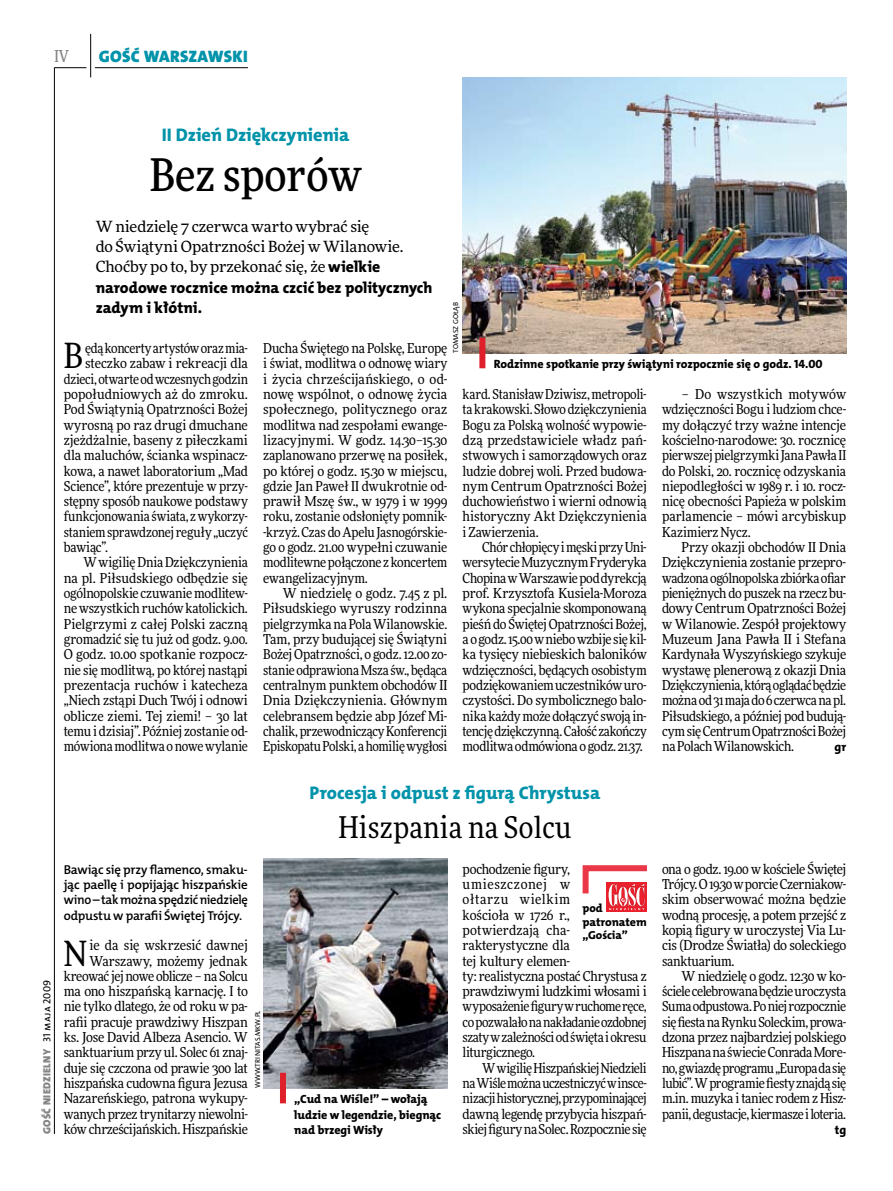
<style>
.page{position:relative;width:893px;height:1191px;background:#fff}
.page>*{position:absolute;margin:0;border:0;box-sizing:border-box;transform-origin:0 0}
.t1{font:500 45px "Freeday Narrow";color:#000}
.t2{font:34.8px "Freeday Narrow News";color:#000}
.t3{font:30px "Freeday Narrow News";letter-spacing:.01em;color:#000}
.t4{font:18.3px "The Mix HP8 Ex Bld";color:#0093aa}
.t5{font:16.65px "The Mix HP9 Blk";letter-spacing:.02em;color:#0093aa}
.t6{font:500 16.5px "Freeday Narrow";color:#858486;scale:.9 1}
.t7{font:15.75px/20.4px "The Mix HP8 Ex Bld";color:#000}
.t8{font:15.45px/20.4px "Freeday News";letter-spacing:-.01em;color:#000}
.t9{font:13.65px/15.3px "Freeday Narrow News";letter-spacing:-.015em;color:#000;text-align:justify}
.t10{font:13.65px "Freeday Narrow News";letter-spacing:.005em;color:#000}
.t11{font:12.9px/15.3px "The Mix HP6 Se Bld";letter-spacing:-.02em;color:#000;text-align:justify}
.t12{font:12.3px "The Mix HP8 Ex Bld";color:#000}
.t13{font:12px/15.3px "The Mix HP8 Ex Bld";letter-spacing:-.005em;color:#000}
.t14{font:11.7px/13.5px "The Mix HP8 Ex Bld";letter-spacing:-.005em;color:#000}
.t15{font:10.5px "The Mix HP9 Blk";letter-spacing:.025em;color:#858486}
.t16{font:7.2px "The Mix HP5 Plain";letter-spacing:.02em;color:#000}
.s1{font-family:"The Mix HP8 Ex Bld";font-size:15.75px}
.s2{font-family:"The Mix HP5 Plain";color:#000}
</style>
<div class="page">
<hr style="left:54px;top:67px;width:1px;height:1067px;background:#000">
<hr style="left:90px;top:34px;width:1px;height:43px;background:#000">
<hr style="left:54px;top:67px;width:32px;height:1px;background:#000">
<hr style="left:95px;top:67px;width:153px;height:1px;background:#000">
<img style="left:463px;top:77px;width:383px;height:276px">
<div style="left:479px;top:338px;width:6px;height:30px;background:#df1f2a"></div>
<img style="left:263px;top:858px;width:184px;height:230px">
<div style="left:280px;top:1072px;width:6px;height:31px;background:#df1f2a"></div>
<div style="left:607px;top:882px;width:40px;height:30px;background:#ea202c"></div>
<svg style="left:582px;top:865px;width:65px;height:45px"></svg>
<p class="t6" style="left:54px;top:46px;width:17px">IV</p>
<p class="t5" style="left:99px;top:46px;width:150px">GOŚĆ WARSZAWSKI</p>
<h3 class="t4" style="left:162px;top:123px;width:189px">II Dzień Dziękczynienia</h3>
<h1 class="t1" style="left:150px;top:147px;width:213px">Bez sporów</h1>
<p class="t8" style="left:96px;top:216px;width:309px">W niedzielę 7 czerwca warto wybrać się<br>do Świątyni Opatrzności Bożej w Wilanowie.<br>Choćby po to, by przekonać się, że <span class="s1">wielkie</span></p>
<p class="t7" style="left:96px;top:277px;width:338px">narodowe rocznice można czcić bez politycznych zadym i kłótni.</p>
<p class="t16" style="left:451px;top:353px;width:53px;rotate:-90deg">Tomasz Gołąb</p>
<p class="t9" style="left:263px;top:340px;width:186px">Ducha Świętego na Polskę, Europę i świat, modlitwa o odnowę wiary i życia chrześcijańskiego, o od&shy;nowę wspólnot, o odnowę życia społecznego, politycznego oraz modlitwa nad zespołami ewange&shy;lizacyjnymi. W godz. 14.30–15.30 zaplanowano przerwę na posiłek, po której o godz. 15.30 w miejscu, gdzie Jan Paweł II dwukrotnie od&shy;prawił Mszę św., w 1979 i w 1999 roku, zostanie odsłonięty pomnik--krzyż. Czas doApelu Jasnogórskie&shy;go o godz. 21.00 wypełni czuwanie modlitewne połączone zkoncertem ewangelizacyjnym.</p>
<p class="t9" style="left:263px;top:585px;width:186px;text-indent:20px">W niedzielę o godz. 7.45 z pl.<br>Piłsudskiego wyruszy rodzinna pielgrzymka naPola Wilanowskie.<br>Tam, przy budującej się Świątyni Bożej Opatrzności, o godz. 12.00 zo&shy;stanie odprawiona Msza św., będąca centralnym punktem obchodów II Dnia Dziękczynienia. Głównym celebransem będzie abp Józef Mi&shy;chalik, przewodniczący Konferencji Episkopatu Polski, ahomilię wygłosi</p>
<h2 class="t2" style="left:64px;top:334px;width:21px">B</h2>
<p class="t9" style="left:85px;top:340px;width:164px">ędą koncerty artystów oraz mia-</p>
<p class="t9" style="left:85px;top:356px;width:164px">steczko zabaw i rekreacji dla</p>
<p class="t9" style="left:64px;top:371px;width:186px">dzieci, otwarte odwczesnych godzin</p>
<p class="t10" style="left:64px;top:386px;width:186px">popołudniowych aż do zmroku.</p>
<p class="t9" style="left:64px;top:401px;width:186px">Pod Świątynią Opatrzności Bożej</p>
<p class="t9" style="left:64px;top:417px;width:186px">wyrosną po raz drugi dmuchane</p>
<p class="t9" style="left:64px;top:432px;width:186px">zjeżdżalnie, baseny z piłeczkami</p>
<p class="t9" style="left:64px;top:447px;width:186px">dla maluchów, ścianka wspinacz-</p>
<p class="t9" style="left:64px;top:463px;width:186px">kowa, a nawet laboratorium „Mad</p>
<p class="t9" style="left:64px;top:478px;width:186px">Science”, które prezentuje w przy-</p>
<p class="t9" style="left:64px;top:493px;width:186px">stępny sposób naukowe podstawy</p>
<p class="t9" style="left:64px;top:509px;width:186px">funkcjonowania świata, zwykorzy-</p>
<p class="t9" style="left:64px;top:524px;width:186px">staniem sprawdzonej reguły „uczyć</p>
<p class="t9" style="left:64px;top:539px;width:46px">bawiąc”.</p>
<p class="t9" style="left:83px;top:555px;width:166px">Wwigilię Dnia Dziękczynienia</p>
<p class="t10" style="left:64px;top:569px;width:186px">na pl. Piłsudskiego odbędzie się</p>
<p class="t9" style="left:64px;top:585px;width:186px">ogólnopolskie czuwanie modlitew-</p>
<p class="t9" style="left:64px;top:600px;width:186px">ne wszystkich ruchów katolickich.</p>
<p class="t9" style="left:64px;top:616px;width:186px">Pielgrzymi z całej Polski zaczną</p>
<p class="t9" style="left:64px;top:631px;width:186px">gromadzić się tu już od godz. 9.00.</p>
<p class="t10" style="left:64px;top:646px;width:186px">O godz. 10.00 spotkanie rozpocz-</p>
<p class="t9" style="left:64px;top:662px;width:186px">nie się modlitwą, po której nastąpi</p>
<p class="t9" style="left:64px;top:677px;width:186px">prezentacja ruchów i katecheza</p>
<p class="t9" style="left:64px;top:692px;width:186px">„Niech zstąpi Duch Twój i odnowi</p>
<p class="t9" style="left:64px;top:708px;width:186px">oblicze ziemi. Tej ziemi! – 30 lat</p>
<p class="t9" style="left:64px;top:723px;width:186px">temu i dzisiaj”. Później zostanie od-</p>
<p class="t9" style="left:64px;top:738px;width:186px">mówiona modlitwa onowe wylanie</p>
<p class="t13" style="left:494px;top:357px;width:330px">Rodzinne spotkanie przy świątyni rozpocznie się o godz. 14.00</p>
<p class="t9" style="left:463px;top:386px;width:186px">kard. Stanisław Dziwisz, metropoli&shy;ta krakowski. Słowo dziękczynienia Bogu za Polską wolność wypowie&shy;dzą przedstawiciele władz pań&shy;stwowych i samorządowych oraz ludzie dobrej woli. Przed budowa&shy;nym Centrum Opatrzności Bożej duchowieństwo i wierni odnowią historyczny Akt Dziękczynienia i Zawierzenia.</p>
<p class="t9" style="left:463px;top:539px;width:186px;text-indent:20px">Chór chłopięcy imęski przy Uni&shy;wersytecie Muzycznym Fryderyka Chopina wWarszawie pod dyrekcją prof. Krzysztofa Kusiela-Moroza wykona specjalnie skomponowaną pieśń do Świętej Opatrzności Bożej, aogodz. 15.00 wniebo wzbije się kil&shy;ka tysięcy niebieskich baloników wdzięczności, będących osobistym podziękowaniem uczestników uro&shy;czystości. Do symbolicznego balo&shy;nika każdy może dołączyć swoją in&shy;tencję dziękczynną. Całość zakończy modlitwa odmówiona o godz. 21.37.</p>
<p class="t9" style="left:662px;top:386px;width:186px;text-indent:20px">– Do wszystkich motywów wdzięczności Bogu iludziom chce&shy;my dołączyć trzy ważne intencje kościelno-narodowe: 30. rocznicę pierwszej pielgrzymki Jana Pawła II do Polski, 20. rocznicę odzyskania niepodległości w 1989 r. i 10. rocz&shy;nicę obecności Papieża w polskim parlamencie – mówi arcybiskup Kazimierz Nycz.</p>
<p class="t9" style="left:662px;top:539px;width:186px;text-indent:20px">Przy okazji obchodów II Dnia Dziękczynienia zostanie przepro&shy;wadzona ogólnopolska zbiórka ofiar pieniężnych do puszek na rzecz bu&shy;dowy Centrum Opatrzności Bożej w Wilanowie. Zespół projektowy Muzeum Jana Pawła II i Stefana Kardynała Wyszyńskiego szykuje wystawę plenerową z okazji Dnia Dziękczynienia, którą oglądać będzie można od31 maja do6 czerwca napl.<br>Piłsudskiego, a później pod budują&shy;cymsię Centrum Opatrzności Bożej naPolach Wilanowskich.</p>
<p class="t12" style="left:835px;top:739px;width:13px">gr</p>
<p class="t15" style="left:40px;top:1134px;width:156px;rotate:-90deg">GOŚĆ NIEDZIELNY <span class="s2">31 maja 2009</span></p>
<p class="t11" style="left:64px;top:861px;width:186px">Bawiąc się przy flamenco, smaku&shy;jąc paellę i popijając hiszpańskie wino – tak można spędzić niedzielę odpustu w parafii Świętej Trójcy.</p>
<h2 class="t2" style="left:64px;top:931px;width:25px">N</h2>
<p class="t9" style="left:64px;top:937px;width:186px;text-align:right">ie da się wskrzesić dawnej<br>Warszawy, możemy jednak kreować jej nowe oblicze – na Solcu ma ono hiszpańską karnację. I to nie tylko dlatego, że od roku w pa&shy;rafii pracuje prawdziwy Hiszpan ks. Jose David Albeza Asencio. W sanktuarium przy ul. Solec 61 znaj&shy;duje się czczona od prawie 300 lat hiszpańska cudowna figura Jezusa<br>Nazareńskiego, patrona wykupy&shy;wanych przez trynitarzy niewolni&shy;ków chrześcijańskich. Hiszpańskie</p>
<p class="t16" style="left:253px;top:1088px;width:79px;rotate:-90deg">www.trinitas.mkw.pl</p>
<h3 class="t4" style="left:310px;top:781px;width:292px">Procesja i odpust z figurą Chrystusa</h3>
<h3 class="t3" style="left:338px;top:809px;width:235px">Hiszpania na Solcu</h3>
<p class="t13" style="left:294px;top:1091px;width:148px">„Cud na Wiśle!” – wołają ludzie w legendzie, biegnąc nad brzegi Wisły</p>
<p class="t9" style="left:463px;top:861px;width:186px;text-align:left">pochodzenie figury, umieszczonej w<br>ołtarzu wielkim<br>kościoła w 1726 r., potwierdzają cha&shy;rakterystyczne dla<br>tej kultury elemen-<br>ty: realistyczna postać Chrystusa z prawdziwymi ludzkimi włosami i wyposażenie figury w ruchome ręce, co pozwalało na nakładanie ozdobnej szaty w zależności od święta i okresu liturgicznego.</p>
<p class="t9" style="left:463px;top:1060px;width:186px;text-indent:20px">W wigilię Hiszpańskiej Niedzieli na Wiśle można uczestniczyć w insce&shy;nizacji historycznej, przypominającej dawną legendę przybycia hiszpań&shy;skiej figury na Solec. Rozpocznie się</p>
<p class="t14" style="left:583px;top:901px;width:66px">pod patronatem „Gościa”</p>
<p class="t9" style="left:662px;top:861px;width:186px">ona o godz. 19.00 w kościele Świętej Trójcy. O 19.30 w porcie Czerniakow&shy;skim obserwować można będzie wodną procesję, a potem przejść z kopią figury w uroczystej Via Lu&shy;cis (Drodze Światła) do soleckiego sanktuarium.</p>
<p class="t9" style="left:662px;top:968px;width:186px;text-indent:20px">W niedzielę o godz. 12.30 w ko&shy;ściele celebrowana będzie uroczysta Suma odpustowa. Po niej rozpocznie się fiesta na Rynku Soleckim, prowa&shy;dzona przez najbardziej polskiego Hiszpana na świecie Conrada More&shy;no, gwiazdę programu „Europa da się lubić”. W programie fiesty znajdą się m.in. muzyka i taniec rodem z Hisz&shy;panii, degustacje, kiermasze i loteria.</p>
<p class="t12" style="left:835px;top:1122px;width:13px">tg</p>
</div>
